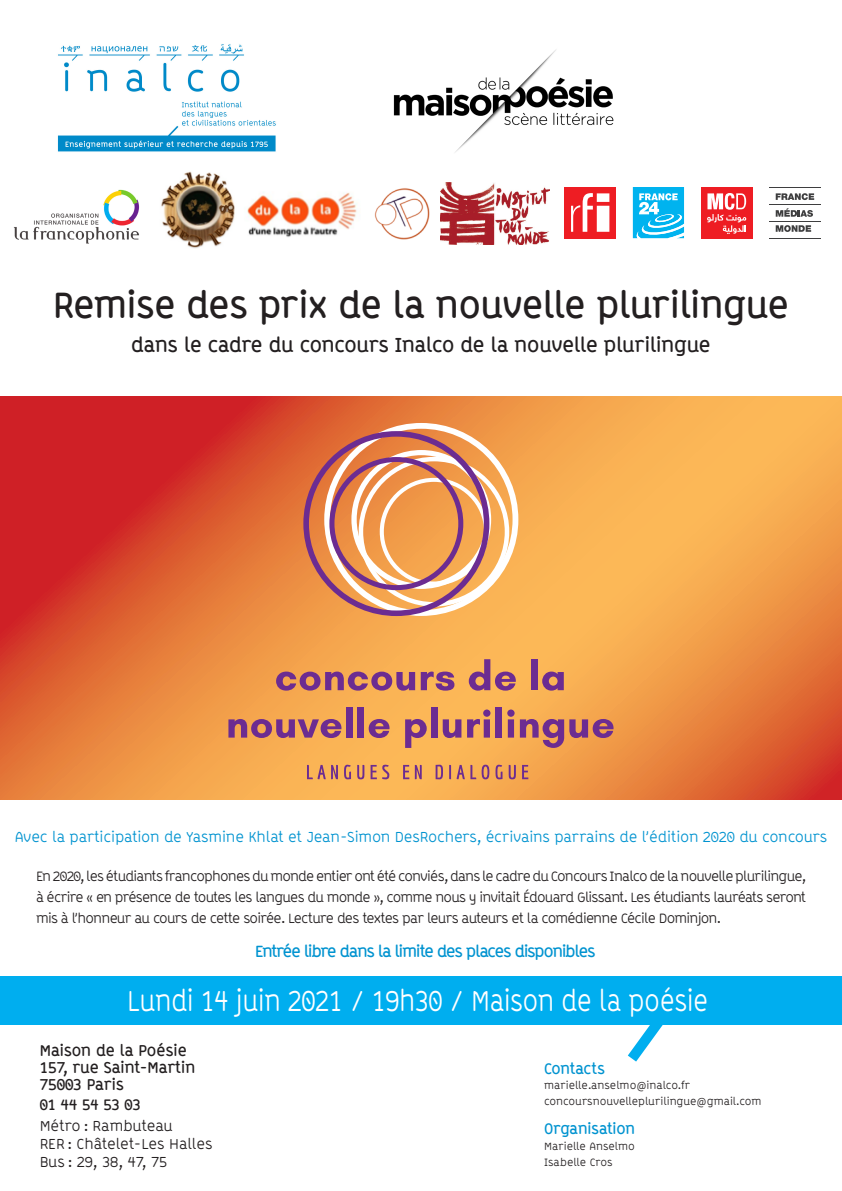
<style>
.page{position:relative;width:842px;height:1191px;background:#fff}
.page>*{position:absolute;margin:0;border:0;box-sizing:border-box;transform-origin:0 0}
.t1{font:700 36px "ABB Line";color:#231f20}
.t2{font:29.9px "ABB Line";letter-spacing:-.02em;color:#fff;scale:.87 1}
.t3{font:700 20px "ABB Line";color:#231f20}
.t4{font:700 16px "ABB Line";letter-spacing:-.05em;color:#0093d0}
.t5{font:700 15.5px "ABB Line";letter-spacing:.005em;color:#231f20}
.t6{font:15px "ABB Line";letter-spacing:-.01em;color:#0093d0}
.t7{font:15px "ABB Line";color:#231f20}
.t8{font:700 15px "ABB Line";color:#0093d0}
.t9{font:700 15px "ABB Line";letter-spacing:.005em;color:#231f20}
.t10{font:14px/21px "ABB Line";letter-spacing:-.055em;color:#231f20;text-align:justify}
.t11{font:11px "ABB Line";color:#231f20}
</style>
<div class="page">
<svg style="left:0;top:397px;width:842px;height:402px"></svg>
<img style="left:57px;top:44px;width:219px;height:108px">
<div style="left:0;top:977px;width:842px;height:48px;background:#00aeef"></div>
<svg style="left:628px;top:1025px;width:35px;height:36px"></svg>
<svg style="left:276px;top:671px;width:139px;height:19px"></svg>
<svg style="left:421px;top:671px;width:33px;height:19px"></svg>
<svg style="left:469px;top:659px;width:47px;height:31px"></svg>
<div style="left:531px;top:659px;width:7px;height:31px;background:#6c2c91"></div>
<svg style="left:542px;top:671px;width:22px;height:19px"></svg>
<svg style="left:228px;top:719px;width:113px;height:19px"></svg>
<div style="left:346px;top:706px;width:6px;height:31px;background:#6c2c91"></div>
<div style="left:358px;top:706px;width:6px;height:31px;background:#6c2c91"></div>
<svg style="left:369px;top:719px;width:20px;height:19px"></svg>
<svg style="left:405px;top:719px;width:22px;height:29px"></svg>
<div style="left:431px;top:706px;width:6px;height:31px;background:#6c2c91"></div>
<svg style="left:443px;top:719px;width:18px;height:19px"></svg>
<svg style="left:467px;top:709px;width:23px;height:28px"></svg>
<div style="left:496px;top:706px;width:6px;height:31px;background:#6c2c91"></div>
<svg style="left:507px;top:709px;width:106px;height:39px"></svg>
<svg style="left:307px;top:765px;width:31px;height:14px"></svg>
<svg style="left:344px;top:764px;width:7px;height:15px"></svg>
<svg style="left:357px;top:765px;width:7px;height:14px"></svg>
<svg style="left:371px;top:764px;width:18px;height:15px"></svg>
<svg style="left:403px;top:765px;width:6px;height:14px"></svg>
<svg style="left:415px;top:765px;width:7px;height:14px"></svg>
<svg style="left:436px;top:764px;width:7px;height:15px"></svg>
<svg style="left:449px;top:765px;width:2px;height:14px"></svg>
<svg style="left:457px;top:765px;width:19px;height:14px"></svg>
<svg style="left:482px;top:764px;width:7px;height:15px"></svg>
<svg style="left:495px;top:764px;width:7px;height:15px"></svg>
<svg style="left:509px;top:765px;width:7px;height:14px"></svg>
<svg style="left:522px;top:765px;width:6px;height:14px"></svg>
<svg style="left:303px;top:423px;width:215px;height:193px"></svg>
<img style="left:393px;top:50px;width:221px;height:102px">
<img style="left:13px;top:189px;width:126px;height:55px">
<img style="left:161px;top:171px;width:74px;height:77px">
<img style="left:247px;top:192px;width:110px;height:45px">
<img style="left:374px;top:188px;width:56px;height:52px">
<img style="left:440px;top:182px;width:110px;height:63px">
<svg style="left:776px;top:208px;width:37px;height:9px"></svg>
<svg style="left:776px;top:225px;width:35px;height:7px"></svg>
<div style="left:565px;top:187px;width:51px;height:51px;background:#ee1d23"></div>
<div style="left:701px;top:187px;width:51px;height:51px;background:#ee1d23"></div>
<svg style="left:571px;top:193px;width:38px;height:39px"></svg>
<hr style="left:769px;top:187px;width:51px;height:1px;background:#3e3e3f">
<hr style="left:769px;top:204px;width:51px;height:1px;background:#3e3e3f">
<hr style="left:769px;top:238px;width:51px;height:1px;background:#3e3e3f">
<hr style="left:769px;top:221px;width:51px;height:1px;background:#3e3e3f">
<svg style="left:776px;top:193px;width:38px;height:7px"></svg>
<svg style="left:707px;top:193px;width:39px;height:41px"></svg>
<svg style="left:633px;top:187px;width:52px;height:51px"></svg>
<p class="t1" style="left:53px;top:284px;width:737px">Remise des prix de la nouvelle plurilingue</p>
<p class="t3" style="left:131px;top:333px;width:581px">dans le cadre du concours Inalco de la nouvelle plurilingue</p>
<p class="t6" style="left:15px;top:828px;width:814px">Avec la participation de Yasmine Khlat et Jean-Simon DesRochers, écrivains parrains de l’édition 2020 du concours</p>
<p class="t10" style="left:36px;top:866px;width:772px">En 2020, les étudiants francophones du monde entier ont été conviés, dans le cadre du Concours Inalco de la nouvelle plurilingue, à écrire « en présence de toutes les langues du monde », comme nous y invitait Édouard Glissant. Les étudiants lauréats seront mis à l’honneur au cours de cette soirée. Lecture des textes par leurs auteurs et la comédienne Cécile Dominjon.</p>
<p class="t4" style="left:255px;top:942px;width:342px">Entrée libre dans la limite des places disponibles</p>
<p class="t2" style="left:127px;top:983px;width:670px">Lundi 14 juin 2021 / 19h30 / Maison de la poésie</p>
<p class="t5" style="left:40px;top:1041px;width:149px">Maison de la Poésie</p>
<p class="t5" style="left:40px;top:1058px;width:157px">157, rue Saint-Martin</p>
<p class="t5" style="left:40px;top:1075px;width:86px">75003 Paris</p>
<p class="t9" style="left:40px;top:1095px;width:102px">01 44 54 53 03</p>
<p class="t7" style="left:40px;top:1116px;width:135px">Métro : Rambuteau</p>
<p class="t7" style="left:40px;top:1134px;width:174px">RER : Châtelet-Les Halles</p>
<p class="t7" style="left:40px;top:1152px;width:129px">Bus : 29, 38, 47, 75</p>
<p class="t8" style="left:544px;top:1059px;width:62px">Contacts</p>
<p class="t11" style="left:544px;top:1079px;width:147px">marielle.anselmo@inalco.fr</p>
<p class="t11" style="left:544px;top:1094px;width:219px">concoursnouvelleplurilingue@gmail.com</p>
<p class="t8" style="left:544px;top:1120px;width:93px">Organisation</p>
<p class="t11" style="left:544px;top:1139px;width:92px">Marielle Anselmo</p>
<p class="t11" style="left:544px;top:1155px;width:70px">Isabelle Cros</p>
</div>
